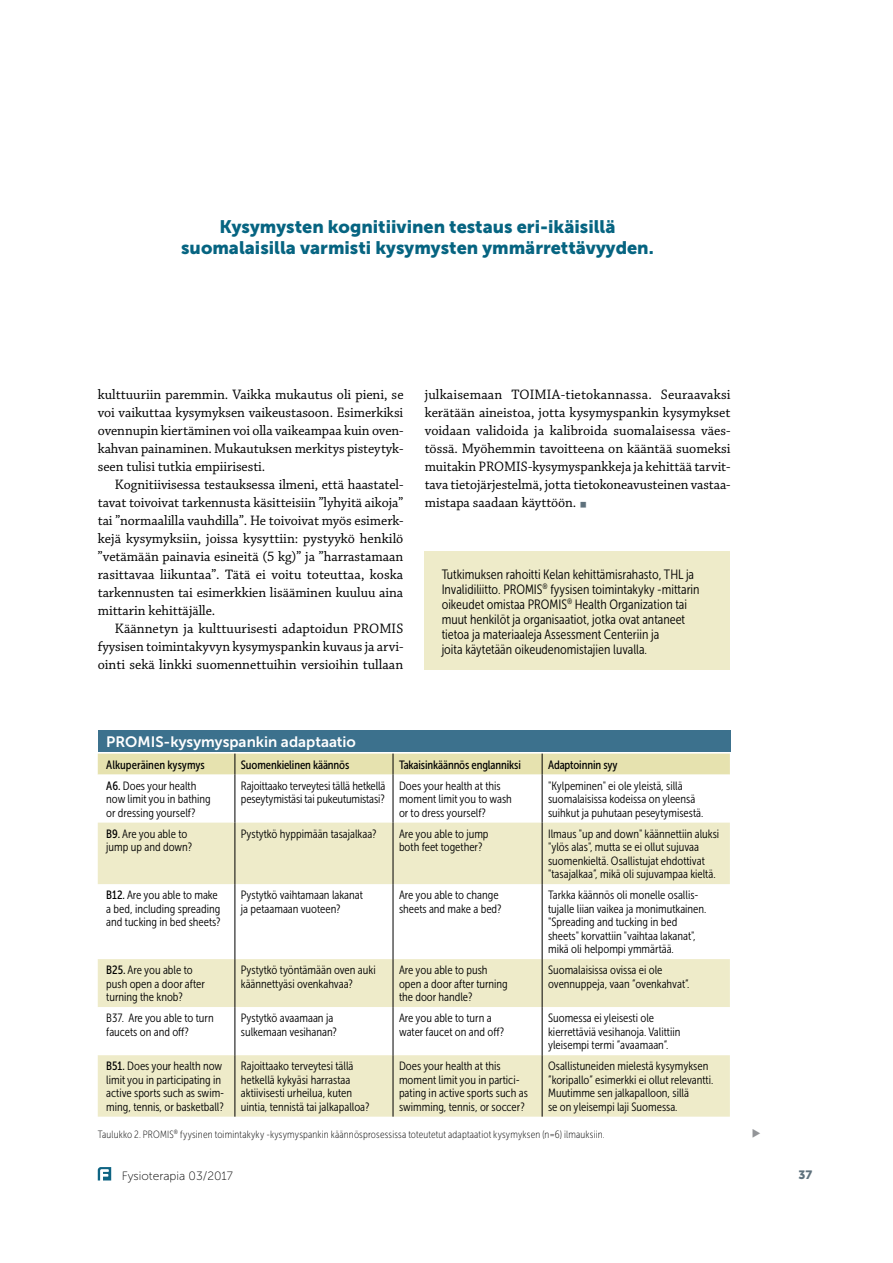
<style>
.page{position:relative;width:893px;height:1263px;background:#fff}
.page>*{position:absolute;margin:0;border:0;box-sizing:border-box;transform-origin:0 0}
.t1{font:18px/21px "Museo Sans 900";color:#066481;text-align:center}
.t2{font:15px "Museo Sans 700";color:#fff}
.t3{font:14.4px/18px "Chaparral Pro";letter-spacing:-.005em;color:#000;text-align:justify}
.t4{font:13.5px/15px "Museo Sans Cond 300";color:#000}
.t5{font:12px/13.5px "Museo Sans Cond 300";color:#000}
.t6{font:12px "Museo Sans Cond 500";letter-spacing:-.01em;color:#000}
.t7{font:12px "Museo Sans 100";color:#000}
.t8{font:12px "Museo Sans 900";color:#5e717c}
.t9{font:10.5px "Museo Sans Cond 100";letter-spacing:.015em;color:#000}
.s1{color:#5e717c}
.s2{font-family:"Museo Sans Cond 500"}
</style>
<div class="page">
<div style="left:425px;top:551px;width:305px;height:119px;background:#eeebc9"></div>
<svg style="left:98px;top:1167px;width:13px;height:14px"></svg>
<div style="left:98px;top:730px;width:632px;height:22px;background:#3c718d"></div>
<svg style="left:98px;top:775px;width:632px;height:48px"></svg>
<svg style="left:98px;top:823px;width:632px;height:294px;fill:#eeebc9"></svg>
<svg style="left:98px;top:1007px;width:632px;height:48px"></svg>
<div style="left:98px;top:754px;width:632px;height:21px;background:#e6e2af"></div>
<hr style="left:235px;top:775px;width:1px;height:48px;background:#000">
<hr style="left:393px;top:775px;width:1px;height:48px;background:#000">
<hr style="left:542px;top:775px;width:1px;height:48px;background:#000">
<hr style="left:235px;top:823px;width:1px;height:61px;background:#000">
<hr style="left:393px;top:823px;width:1px;height:61px;background:#000">
<hr style="left:542px;top:823px;width:1px;height:61px;background:#000">
<hr style="left:235px;top:884px;width:1px;height:75px;background:#000">
<hr style="left:393px;top:884px;width:1px;height:75px;background:#000">
<hr style="left:542px;top:884px;width:1px;height:75px;background:#000">
<hr style="left:235px;top:959px;width:1px;height:48px;background:#000">
<hr style="left:393px;top:959px;width:1px;height:48px;background:#000">
<hr style="left:542px;top:959px;width:1px;height:48px;background:#000">
<hr style="left:235px;top:1007px;width:1px;height:48px;background:#000">
<hr style="left:393px;top:1007px;width:1px;height:48px;background:#000">
<hr style="left:542px;top:1007px;width:1px;height:48px;background:#000">
<hr style="left:235px;top:1055px;width:1px;height:62px;background:#000">
<hr style="left:393px;top:1055px;width:1px;height:62px;background:#000">
<hr style="left:542px;top:1055px;width:1px;height:62px;background:#000">
<h1 class="t1" style="left:181px;top:216px;width:474px">Kysymysten kognitiivinen testaus eri-ikäisillä suomalaisilla varmisti kysymysten ymmärrettävyyden.</h1>
<p class="t3" style="left:98px;top:386px;width:307px">kulttuuriin paremmin. Vaikka mukautus oli pieni, se voi vaikuttaa kysymyksen vaikeustasoon. Esimerkiksi ovennupin kiertäminen voi olla vaikeampaa kuin oven&shy;kahvan painaminen. Mukautuksen merkitys pisteytyk&shy;seen tulisi tutkia empiirisesti.</p>
<p class="t3" style="left:98px;top:476px;width:307px;text-indent:17px">Kognitiivisessa testauksessa ilmeni, että haastatel&shy;tavat toivoivat tarkennusta käsitteisiin ”lyhyitä aikoja” tai ”normaalilla vauhdilla”. He toivoivat myös esimerk&shy;kejä kysymyksiin, joissa kysyttiin: pystyykö henkilö ”vetämään painavia esineitä (5 kg)” ja ”harrastamaan rasittavaa liikuntaa”. Tätä ei voitu toteuttaa, koska tarkennusten tai esimerkkien lisääminen kuuluu aina mittarin kehittäjälle.</p>
<p class="t3" style="left:98px;top:620px;width:307px;text-indent:17px">Käännetyn ja kulttuurisesti adaptoidun PROMIS fyysisen toimintakyvyn kysymyspankin kuvaus ja arvi&shy;ointi sekä linkki suomennettuihin versioihin tullaan</p>
<p class="t3" style="left:425px;top:386px;width:307px">julkaisemaan TOIMIA-tietokannassa. Seuraavaksi kerätään aineistoa, jotta kysymyspankin kysymykset voidaan validoida ja kalibroida suomalaisessa väes&shy;tössä. Myöhemmin tavoitteena on kääntää suomeksi muitakin PROMIS-kysymyspankkeja ja kehittää tarvit&shy;tava tietojärjestelmä, jotta tietokoneavusteinen vastaa&shy;mistapa saadaan käyttöön. <span class="s1">○</span></p>
<p class="t4" style="left:442px;top:567px;width:259px">Tutkimuksen rahoitti Kelan kehittämisrahasto, THL ja Invalidiliitto. PROMIS<sup>®</sup> fyysisen toimintakyky -mittarin oikeudet omistaa PROMIS<sup>®</sup> Health Organization tai muut henkilöt ja organisaatiot, jotka ovat antaneet tietoa ja materiaaleja Assessment Centeriin ja<br>joita käytetään oikeudenomistajien luvalla.</p>
<p class="t2" style="left:106px;top:733px;width:251px">PROMIS-kysymyspankin adaptaatio</p>
<p class="t6" style="left:106px;top:758px;width:100px">Alkuperäinen kysymys</p>
<p class="t6" style="left:241px;top:758px;width:110px">Suomenkielinen käännös</p>
<p class="t6" style="left:399px;top:758px;width:123px">Takaisinkäännös englanniksi</p>
<p class="t6" style="left:548px;top:758px;width:71px">Adaptoinnin syy</p>
<p class="t5" style="left:106px;top:779px;width:106px"><span class="s2">A6.</span> Does your health now limit you in bathing or dressing yourself?</p>
<p class="t5" style="left:241px;top:779px;width:146px">Rajoittaako terveytesi tällä hetkellä peseytymistäsi tai pukeutumistasi?</p>
<p class="t5" style="left:399px;top:779px;width:114px">Does your health at this moment limit you to wash or to dress yourself?</p>
<p class="t5" style="left:548px;top:779px;width:157px">"Kylpeminen" ei ole yleistä, sillä suomalaisissa kodeissa on yleensä suihkut ja puhutaan peseytymisestä.</p>
<p class="t5" style="left:106px;top:827px;width:87px"><span class="s2">B9.</span> Are you able to jump up and down?</p>
<p class="t5" style="left:241px;top:827px;width:137px">Pystytkö hyppimään tasajalkaa?</p>
<p class="t5" style="left:399px;top:827px;width:91px">Are you able to jump both feet together?</p>
<p class="t5" style="left:548px;top:827px;width:173px">Ilmaus "up and down" käännettiin aluksi "ylös alas", mutta se ei ollut sujuvaa suomenkieltä. Osallistujat ehdottivat "tasajalkaa”, mikä oli sujuvampaa kieltä.</p>
<p class="t5" style="left:106px;top:888px;width:116px"><span class="s2">B12.</span> Are you able to make a bed, including spreading and tucking in bed sheets?</p>
<p class="t5" style="left:241px;top:888px;width:124px">Pystytkö vaihtamaan lakanat ja petaamaan vuoteen?</p>
<p class="t5" style="left:399px;top:888px;width:104px">Are you able to change sheets and make a bed?</p>
<p class="t5" style="left:548px;top:888px;width:160px">Tarkka käännös oli monelle osallis&shy;tujalle liian vaikea ja monimutkainen. "Spreading and tucking in bed sheets" korvattiin "vaihtaa lakanat", mikä oli helpompi ymmärtää.</p>
<p class="t5" style="left:106px;top:963px;width:100px"><span class="s2">B25.</span> Are you able to push open a door after turning the knob?</p>
<p class="t5" style="left:241px;top:963px;width:136px">Pystytkö työntämään oven auki käännettyäsi ovenkahvaa?</p>
<p class="t5" style="left:399px;top:963px;width:110px">Are you able to push open a door after turning the door handle?</p>
<p class="t5" style="left:548px;top:963px;width:143px">Suomalaisissa ovissa ei ole ovennuppeja, vaan ”ovenkahvat”.</p>
<p class="t5" style="left:106px;top:1011px;width:109px">B37. Are you able to turn faucets on and off?</p>
<p class="t5" style="left:241px;top:1011px;width:98px">Pystytkö avaamaan ja sulkemaan vesihanan?</p>
<p class="t5" style="left:399px;top:1011px;width:106px">Are you able to turn a water faucet on and off?</p>
<p class="t5" style="left:548px;top:1011px;width:134px">Suomessa ei yleisesti ole kierrettäviä vesihanoja. Valittiin yleisempi termi ”avaamaan”.</p>
<p class="t5" style="left:106px;top:1059px;width:120px"><span class="s2">B51.</span> Does your health now limit you in participating in active sports such as swim&shy;ming, tennis, or basketball?</p>
<p class="t5" style="left:241px;top:1059px;width:130px">Rajoittaako terveytesi tällä hetkellä kykyäsi harrastaa aktiivisesti urheilua, kuten uintia, tennistä tai jalkapalloa?</p>
<p class="t5" style="left:399px;top:1059px;width:130px">Does your health at this moment limit you in partici&shy;pating in active sports such as swimming, tennis, or soccer?</p>
<p class="t5" style="left:548px;top:1059px;width:167px">Osallistuneiden mielestä kysymyksen ”koripallo” esimerkki ei ollut relevantti.<br>Muutimme sen jalkapalloon, sillä<br>se on yleisempi laji Suomessa.</p>
<p class="t9" style="left:98px;top:1128px;width:508px">Taulukko 2. PROMIS<sup>®</sup> fyysinen toimintakyky -kysymyspankin käännösprosessissa toteutetut adaptaatiot kysymyksen (n=6) ilmauksiin.</p>
<p class="t7" style="left:122px;top:1169px;width:113px">Fysioterapia 03/2017</p>
<p class="t8" style="left:798px;top:1168px;width:15px">37</p>
</div>
